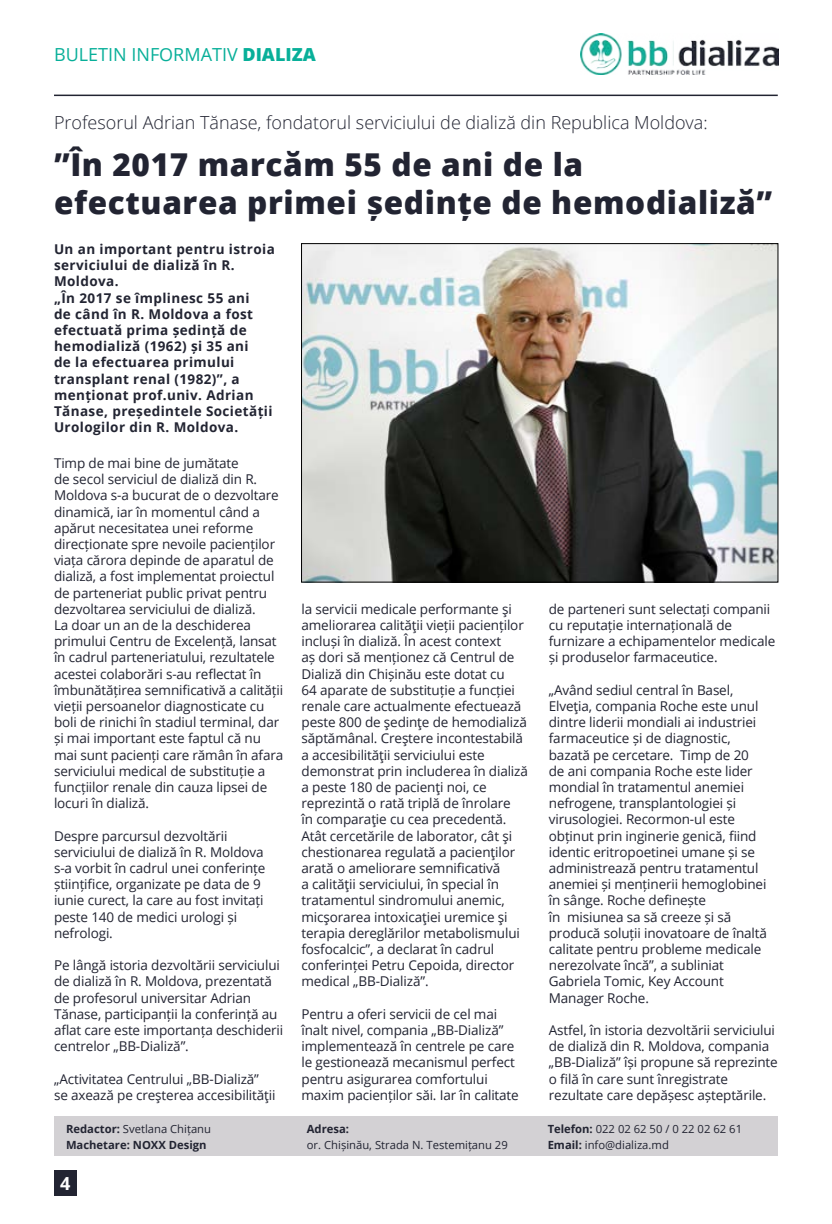
<style>
.page{position:relative;width:832px;height:1224px;background:#fff}
.page>*{position:absolute;margin:0;border:0;box-sizing:border-box;transform-origin:0 0}
.t1{font:800 31.5px/37.8px "Open Sans";letter-spacing:.02em;color:#222432}
.t2{font:300 18px "Open Sans";color:#222432}
.t3{font:18px "Open Sans";color:#08af99}
.t4{font:700 18px "Open Sans";color:#fff}
.t5{font:13.5px/16.2px "Open Sans";letter-spacing:-.01em;color:#222432}
.t6{font:700 13.5px/16.2px "Open Sans";letter-spacing:.03em;color:#222432}
.t7{font:11.25px/15.9px "Open Sans";color:#222432}
.t8{font:700 11.25px/15.9px "Open Sans";color:#222432}
.s1{font-weight:800}
.s2{font-weight:400}
.s3{font-weight:700}
</style>
<div class="page">
<img style="left:303px;top:245px;width:473px;height:335px">
<div style="left:301px;top:243px;width:477px;height:339px;border:1px solid #000"></div>
<div style="left:54px;top:1116px;width:724px;height:40px;background:#d3d1d4"></div>
<hr style="left:54px;top:95px;width:723px;height:1px;background:#222432">
<img style="left:581px;top:33px;width:197px;height:42px">
<div style="left:54px;top:1170px;width:22px;height:25px;background:#222432"></div>
<h2 class="t3" style="left:54px;top:42px;width:263px">BULETIN INFORMATIV <span class="s1">DIALIZA</span></h2>
<h2 class="t2" style="left:54px;top:111px;width:655px">Profesorul Adrian Tănase, fondatorul serviciului de dializă din Republica Moldova:</h2>
<h1 class="t1" style="left:54px;top:144px;width:719px">”În 2017 marcăm 55 de ani de la efectuarea primei ședințe de hemodializă”</h1>
<p class="t6" style="left:54px;top:241px;width:222px">Un an important pentru istroia serviciului de dializă în R.<br>Moldova.<br>„În 2017 se împlinesc 55 ani<br>de când în R. Moldova a fost efectuată prima ședință de hemodializă (1962) și 35 ani<br>de la efectuarea primului transplant renal (1982)”, a menționat prof.univ. Adrian<br>Tănase, președintele Societății<br>Urologilor din R. Moldova.</p>
<p class="t5" style="left:54px;top:454px;width:231px">Timp de mai bine de jumătate<br>de secol serviciul de dializă din R.<br>Moldova s-a bucurat de o dezvoltare dinamică, iar în momentul când a apărut necesitatea unei reforme direcționate spre nevoile pacienților viața cărora depinde de aparatul de dializă, a fost implementat proiectul de parteneriat public privat pentru dezvoltarea serviciului de dializă.<br>La doar un an de la deschiderea primului Centru de Excelență, lansat în cadrul parteneriatului, rezultatele acestei colaborări s-au reflectat în îmbunătățirea semnificativă a calității vieții persoanelor diagnosticate cu boli de rinichi în stadiul terminal, dar și mai important este faptul că nu mai sunt pacienți care rămân în afara serviciului medical de substituție a funcțiilor renale din cauza lipsei de locuri în dializă.</p>
<p class="t5" style="left:54px;top:827px;width:213px">Despre parcursul dezvoltării serviciului de dializă în R. Moldova s-a vorbit în cadrul unei conferințe științifice, organizate pe data de 9 iunie curect, la care au fost invitați peste 140 de medici urologi și nefrologi.</p>
<p class="t5" style="left:54px;top:957px;width:231px">Pe lângă istoria dezvoltării serviciului de dializă în R. Moldova, prezentată de profesorul universitar Adrian Tănase, participanții la conferință au aflat care este importanța deschiderii centrelor „BB-Dializă”.</p>
<p class="t5" style="left:54px;top:1070px;width:223px">„Activitatea Centrului „BB-Dializă” se axează pe creşterea accesibilităţii</p>
<p class="t5" style="left:301px;top:600px;width:228px">la servicii medicale performante şi ameliorarea calităţii vieții pacienților incluși în dializă. În acest context<br>aș dori să menționez că Centrul de Dializă din Chișinău este dotat cu<br>64 aparate de substituție a funcției renale care actualmente efectuează peste 800 de şedinţe de hemodializă săptămânal. Creştere incontestabilă a accesibilităţii serviciului este demonstrat prin includerea în dializă a peste 180 de pacienţi noi, ce reprezintă o rată triplă de înrolare<br>în comparaţie cu cea precedentă.<br>Atât cercetările de laborator, cât şi chestionarea regulată a pacienţilor arată o ameliorare semnificativă<br>a calităţii serviciului, în special în tratamentul sindromului anemic, micşorarea intoxicaţiei uremice şi terapia dereglărilor metabolismului fosfocalcic”, a declarat în cadrul conferinței Petru Cepoida, director medical „BB-Dializă”.</p>
<p class="t5" style="left:301px;top:1005px;width:219px">Pentru a oferi servicii de cel mai înalt nivel, compania „BB-Dializă” implementează în centrele pe care le gestionează mecanismul perfect pentru asigurarea comfortului maxim pacienților săi. Iar în calitate</p>
<p class="t8" style="left:66px;top:1120px;width:147px">Redactor: <span class="s2">Svetlana Chițanu<br></span>Machetare: NOXX Design</p>
<p class="t8" style="left:307px;top:1120px;width:44px">Adresa:</p>
<p class="t7" style="left:307px;top:1136px;width:202px">or. Chișinău, Strada N. Testemițanu 29</p>
<h2 class="t4" style="left:60px;top:1170px;width:12px">4</h2>
<p class="t5" style="left:549px;top:600px;width:228px">de parteneri sunt selectați companii cu reputație internațională de furnizare a echipamentelor medicale și produselor farmaceutice.</p>
<p class="t5" style="left:549px;top:681px;width:220px">„Având sediul central în Basel,<br>Elveţia, compania Roche este unul dintre liderii mondiali ai industriei farmaceutice și de diagnostic, bazată pe cercetare. Timp de 20 de ani compania Roche este lider mondial în tratamentul anemiei nefrogene, transplantologiei și virusologiei. Recormon-ul este obținut prin inginerie genică, fiind identic eritropoetinei umane și se administrează pentru tratamentul anemiei și menținerii hemoglobinei în sânge. Roche definește<br>în misiunea sa să creeze și să producă soluții inovatoare de înaltă calitate pentru probleme medicale nerezolvate încă”, a subliniat<br>Gabriela Tomic, Key Account<br>Manager Roche.</p>
<p class="t5" style="left:549px;top:1021px;width:230px">Astfel, în istoria dezvoltării serviciului de dializă din R. Moldova, compania „BB-Dializă” își propune să reprezinte o filă în care sunt înregistrate rezultate care depășesc așteptările.</p>
<p class="t7" style="left:547px;top:1120px;width:196px"><span class="s3">Telefon:</span> 022 02 62 50 / 0 22 02 62 61<br><span class="s3">Email:</span> info@dializa.md</p>
</div>
